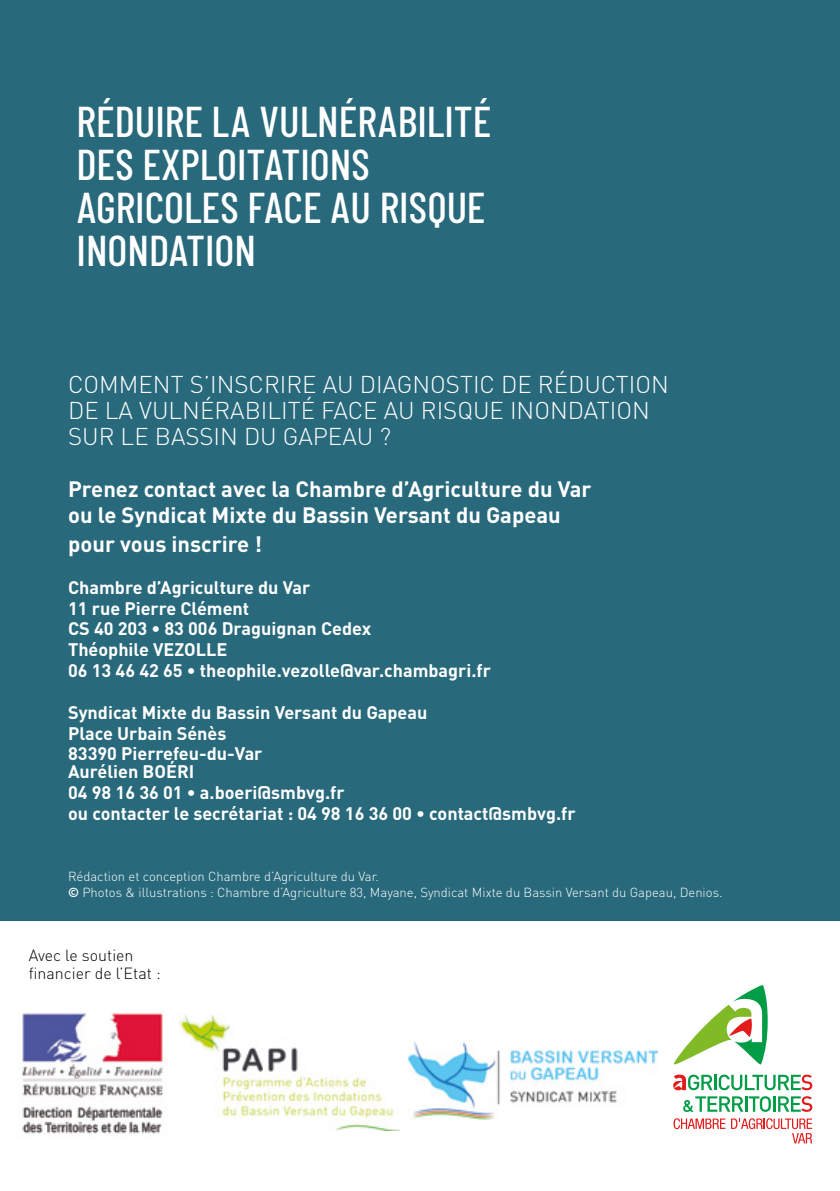
<style>
.page{position:relative;width:840px;height:1191px;background:#fff}
.page>*{position:absolute;margin:0;border:0;box-sizing:border-box;transform-origin:0 0}
.t1{font:500 43px/43px "Barlow Condensed";color:#fff}
.t2{font:300 24px/26px "DIN Pro";color:#fff}
.t3{font:700 22px/26px "DIN Pro";color:#fff}
.t4{font:700 18px/20.8px "DIN Pro";color:#fff}
.t5{font:300 16px/18px "DIN Pro";color:#000}
.t6{font:300 13px/16px "DIN Pro";color:#fff}
.s1{font-weight:700}
</style>
<div class="page">
<div style="left:0;top:0;width:839px;height:920px;background:#28697b"></div>
<svg style="left:673px;top:1118px;width:138px;height:25px"></svg>
<svg style="left:683px;top:1096px;width:87px;height:16px"></svg>
<hr style="left:772px;top:1096px;width:3px;height:15px;background:#009c46">
<svg style="left:778px;top:1096px;width:33px;height:15px"></svg>
<svg style="left:673px;top:1074px;width:39px;height:16px"></svg>
<hr style="left:713px;top:1074px;width:3px;height:16px;background:#009c46">
<svg style="left:718px;top:1074px;width:93px;height:16px"></svg>
<svg style="left:674px;top:985px;width:93px;height:79px"></svg>
<img style="left:22px;top:1012px;width:143px;height:122px">
<img style="left:407px;top:1039px;width:250px;height:80px">
<img style="left:179px;top:1015px;width:220px;height:115px">
<h1 class="t1" style="left:76px;top:98px;width:416px">RÉDUIRE LA VULNÉRABILITÉ<br>DES EXPLOITATIONS<br>AGRICOLES FACE AU RISQUE<br>INONDATION</h1>
<h2 class="t2" style="left:68px;top:370px;width:602px">COMMENT S’INSCRIRE AU DIAGNOSTIC DE RÉDUCTION<br>DE LA VULNÉRABILITÉ FACE AU RISQUE INONDATION<br>SUR LE BASSIN DU GAPEAU ?</h2>
<p class="t3" style="left:68px;top:475px;width:524px">Prenez contact avec la Chambre d’Agriculture du Var ou le Syndicat Mixte du Bassin Versant du Gapeau</p>
<p class="t3" style="left:68px;top:530px;width:195px">pour vous inscrire !</p>
<p class="t4" style="left:68px;top:576px;width:424px">Chambre d’Agriculture du Var<br>11 rue Pierre Clément<br>CS 40 203 • 83 006 Draguignan Cedex<br>Théophile VEZOLLE<br>06 13 46 42 65 • theophile.vezolle@var.chambagri.fr</p>
<p class="t4" style="left:68px;top:701px;width:360px">Syndicat Mixte du Bassin Versant du Gapeau<br>Place Urbain Sénès<br>83390 Pierrefeu-du-Var</p>
<p class="t4" style="left:68px;top:760px;width:508px">Aurélien BOÉRI<br>04 98 16 36 01 • a.boeri@smbvg.fr<br>ou contacter le secrétariat : 04 98 16 36 00 • contact@smbvg.fr</p>
<p class="t6" style="left:68px;top:867px;width:655px">Rédaction et conception Chambre d’Agriculture du Var.<br><span class="s1">©</span> Photos &amp; illustrations : Chambre d’Agriculture 83, Mayane, Syndicat Mixte du Bassin Versant du Gapeau, Denios.</p>
<p class="t5" style="left:29px;top:945px;width:133px">Avec le soutien financier de l’Etat :</p>
</div>
